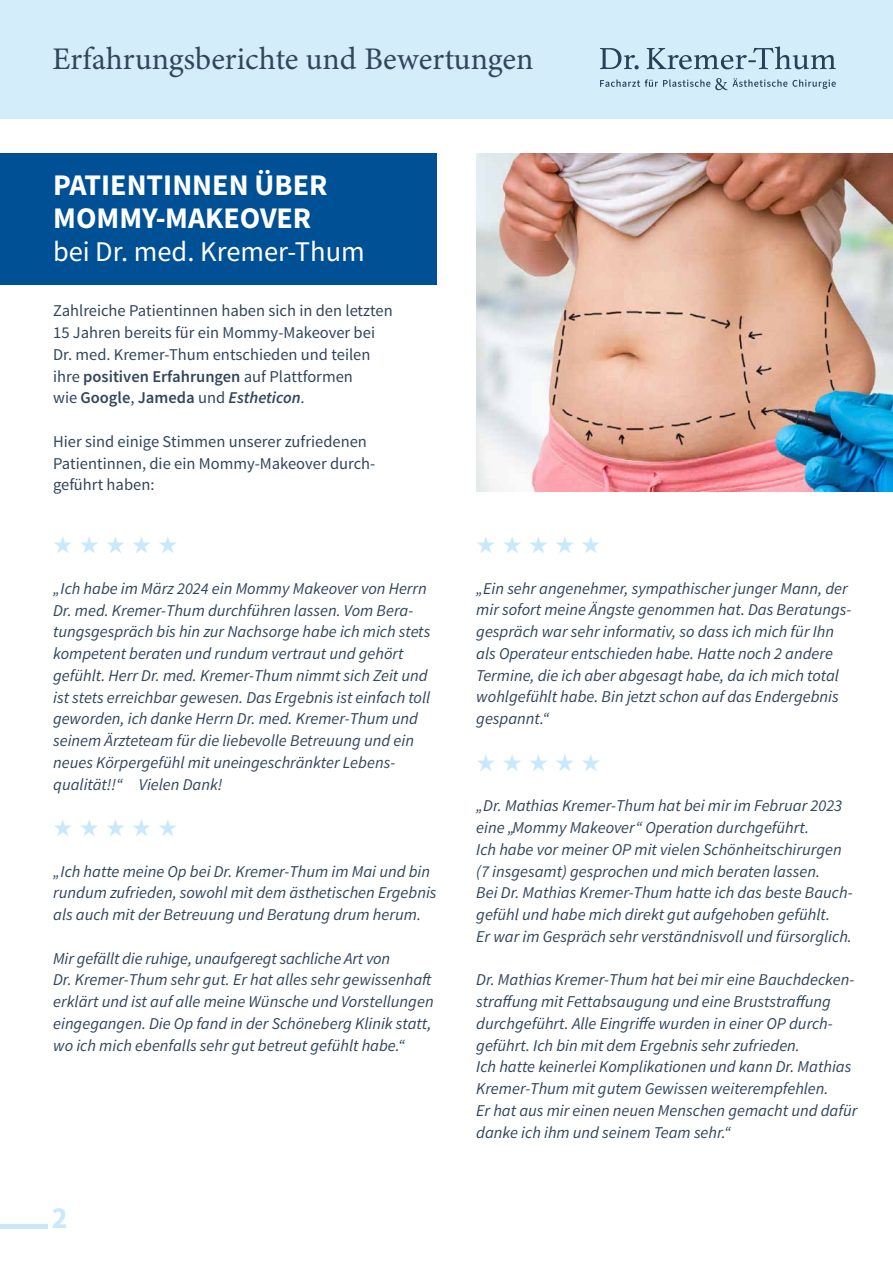
<style>
.page{position:relative;width:893px;height:1263px;background:#fff}
.page>*{position:absolute;margin:0;border:0;box-sizing:border-box;transform-origin:0 0}
.t1{font:31.5px "Minion Variable Concept";color:#32455b}
.t2{font:30px/33px "Source Sans Variable";color:#fff}
.t3{font:30px "Source Sans Variable";color:#c9e9fb}
.t4{font:28.5px "Source Sans Variable";color:#fff}
.t5{font:24px "Zapf Dingbats ITC";color:#c9e9fb}
.t6{font:italic 16.5px/21.8px "Source Sans Pro";color:#32455b}
.t7{font:16.5px/21.8px "Source Sans Pro";color:#32455b}
.s1{font-weight:600}
.s2{font-weight:600;font-style:italic}
</style>
<div class="page">
<img style="left:476px;top:153px;width:417px;height:338px">
<hr style="left:0;top:1225px;width:48px;height:4px;background:#c9e9fb">
<div style="left:0;top:0;width:893px;height:118px;background:#d3edfb"></div>
<svg style="left:600px;top:48px;width:39px;height:21px"></svg>
<svg style="left:647px;top:46px;width:189px;height:23px"></svg>
<svg style="left:600px;top:78px;width:236px;height:12px"></svg>
<div style="left:0;top:153px;width:437px;height:132px;background:#005095"></div>
<h1 class="t1" style="left:52px;top:37px;width:483px">Erfahrungsberichte und Bewertungen</h1>
<h2 class="t2" style="left:53px;top:169px;width:276px">PATIENTINNEN ÜBER<br>MOMMY-MAKEOVER</h2>
<h3 class="t4" style="left:53px;top:235px;width:313px">bei Dr. med. Kremer-Thum</h3>
<p class="t7" style="left:53px;top:300px;width:341px">Zahlreiche Patientinnen haben sich in den letzten 15 Jahren bereits für ein Mommy-Makeover bei Dr. med. Kremer-Thum entschieden und teilen ihre <span class="s1">positiven Erfahrungen</span> auf Plattformen<br>wie <span class="s1">Google</span>, <span class="s1">Jameda</span> und <span class="s2">Estheticon</span>.</p>
<p class="t7" style="left:53px;top:431px;width:324px">Hier sind einige Stimmen unserer zufriedenen<br>Patientinnen, die ein Mommy-Makeover durch&shy;geführt haben:</p>
<h3 class="t5" style="left:53px;top:534px;width:126px">★ ★ ★ ★ ★</h3>
<p class="t6" style="left:53px;top:578px;width:379px">„ Ich habe im März 2024 ein Mommy Makeover von Herrn Dr. med. Kremer-Thum durchführen lassen. Vom Bera&shy;tungsgespräch bis hin zur Nachsorge habe ich mich stets kompetent beraten und rundum vertraut und gehört gefühlt. Herr Dr. med. Kremer-Thum nimmt sich Zeit und ist stets erreichbar gewesen. Das Ergebnis ist einfach toll geworden, ich danke Herrn Dr. med. Kremer-Thum und seinem Ärzteteam für die liebevolle Betreuung und ein neues Körpergefühl mit uneingeschränkter Lebens&shy;qualität!!“ Vielen Dank!</p>
<h3 class="t5" style="left:53px;top:817px;width:126px">★ ★ ★ ★ ★</h3>
<p class="t6" style="left:53px;top:860px;width:385px">„ Ich hatte meine Op bei Dr. Kremer-Thum im Mai und bin rundum zufrieden, sowohl mit dem ästhetischen Ergebnis als auch mit der Betreuung und Beratung drum herum.</p>
<p class="t6" style="left:53px;top:947px;width:382px">Mir gefällt die ruhige, unaufgeregt sachliche Art von<br>Dr. Kremer-Thum sehr gut. Er hat alles sehr gewissenhaft erklärt und ist auf alle meine Wünsche und Vorstellungen eingegangen. Die Op fand in der Schöneberg Klinik statt, wo ich mich ebenfalls sehr gut betreut gefühlt habe.“</p>
<h2 class="t3" style="left:52px;top:1200px;width:17px">2</h2>
<h3 class="t5" style="left:476px;top:534px;width:126px">★ ★ ★ ★ ★</h3>
<p class="t6" style="left:476px;top:577px;width:377px">„ Ein sehr angenehmer, sympathischer junger Mann, der mir sofort meine Ängste genommen hat. Das Beratungs&shy;gespräch war sehr informativ, so dass ich mich für Ihn als Operateur entschieden habe. Hatte noch 2 andere Termine, die ich aber abgesagt habe, da ich mich total wohlgefühlt habe. Bin jetzt schon auf das Endergebnis gespannt.“</p>
<h3 class="t5" style="left:476px;top:751px;width:126px">★ ★ ★ ★ ★</h3>
<p class="t6" style="left:476px;top:795px;width:378px">„ Dr. Mathias Kremer-Thum hat bei mir im Februar 2023 eine „Mommy Makeover“ Operation durchgeführt.<br>Ich habe vor meiner OP mit vielen Schönheitschirurgen (7 insgesamt) gesprochen und mich beraten lassen.<br>Bei Dr. Mathias Kremer-Thum hatte ich das beste Bauch&shy;gefühl und habe mich direkt gut aufgehoben gefühlt.<br>Er war im Gespräch sehr verständnisvoll und fürsorglich.</p>
<p class="t6" style="left:476px;top:969px;width:383px">Dr. Mathias Kremer-Thum hat bei mir eine Bauchdecken&shy;straffung mit Fettabsaugung und eine Bruststraffung durchgeführt. Alle Eingriffe wurden in einer OP durch&shy;geführt. Ich bin mit dem Ergebnis sehr zufrieden.<br>Ich hatte keinerlei Komplikationen und kann Dr. Mathias Kremer-Thum mit gutem Gewissen weiterempfehlen.<br>Er hat aus mir einen neuen Menschen gemacht und dafür danke ich ihm und seinem Team sehr.“</p>
</div>
